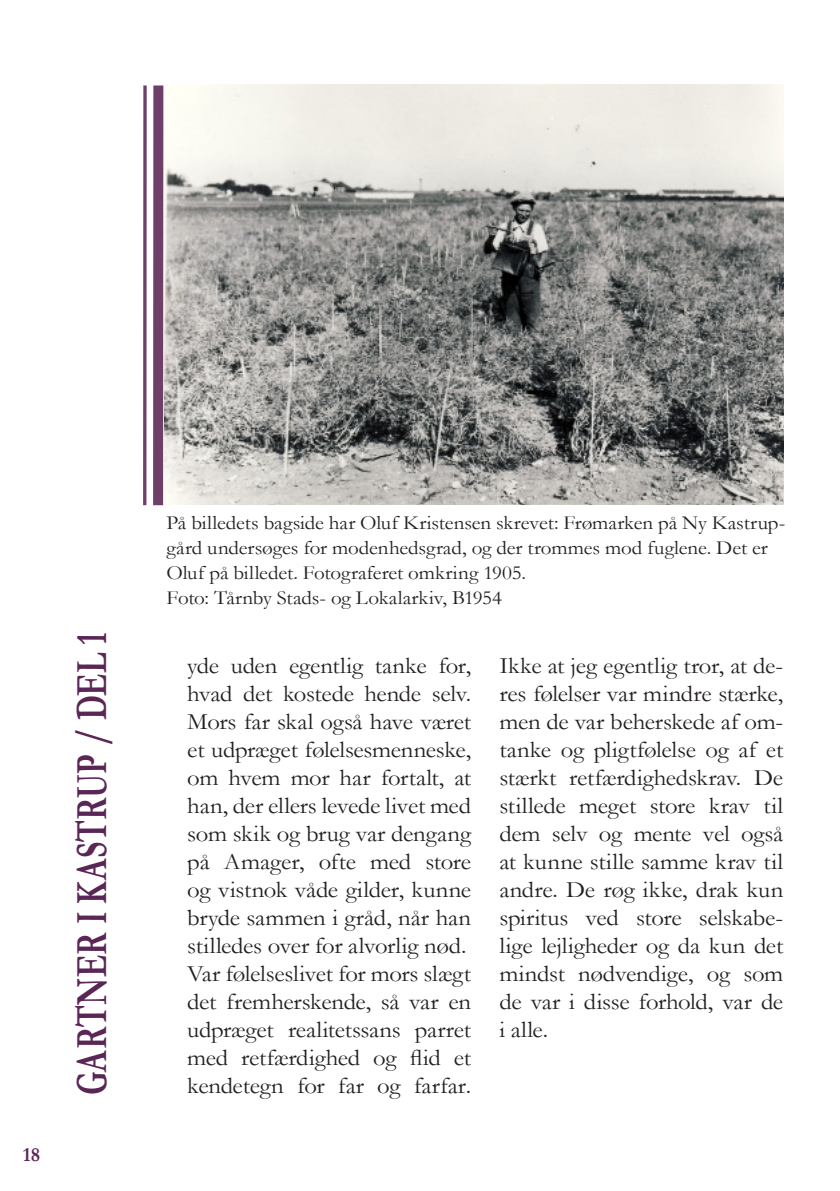
<style>
.page{position:relative;width:840px;height:1191px;background:#fff}
.page>*{position:absolute;margin:0;border:0;box-sizing:border-box;transform-origin:0 0}
.t1{font:700 44.8px "Garamond";color:#5a2655;scale:.71 1}
.Brødtekst{font:23.6px/28px "Garamond";letter-spacing:-.01em;color:#231f20;text-align:justify;scale:1.05 1}
.Billedtekst_sort_ven{font:20px/25px "Garamond";letter-spacing:-.005em;color:#231f20;scale:1.05 1}
.t2{font:700 20px "Garamond";color:#5a2655}
</style>
<div class="page">
<div style="left:153px;top:85px;width:10px;height:420px;background:#6e4069"></div>
<svg style="left:143px;top:85px;width:4px;height:420px;background:#855f81"></svg>
<img style="left:164px;top:85px;width:618px;height:420px">
<p class="t2" style="left:23px;top:1140px;width:19px">18</p>
<h1 class="t1" style="left:61px;top:1095px;width:653px;rotate:-90deg">GARTNER I KASTRUP / DEL 1</h1>
<p class="Billedtekst_sort_ven" style="left:166px;top:510px;width:590px">På billedets bagside har Oluf Kristensen skrevet: Frømarken på Ny Kastrup&shy;gård undersøges for modenhedsgrad, og der trommes mod fuglene. Det er<br>Oluf på billedet. Fotograferet omkring 1905.</p>
<p class="Billedtekst_sort_ven" style="left:166px;top:585px;width:321px">Foto: Tårnby Stads- og Lokalarkiv, B1954</p>
<p class="Brødtekst" style="left:187px;top:651px;width:272px">yde uden egentlig tanke for, hvad det kostede hende selv.<br>Mors far skal også have været et udpræget følelsesmenneske, om hvem mor har fortalt, at han, der ellers levede livet med som skik og brug var dengang på Amager, ofte med store og vistnok våde gilder, kunne bryde sammen i gråd, når han stilledes over for alvorlig nød.</p>
<p class="Brødtekst" style="left:187px;top:959px;width:272px">Var følelseslivet for mors slægt det fremherskende, så var en udpræget realitetssans parret med retfærdighed og flid et kendetegn for far og farfar.</p>
<p class="Brødtekst" style="left:499px;top:651px;width:272px">Ikke at jeg egentlig tror, at de&shy;res følelser var mindre stærke, men de var beherskede af om&shy;tanke og pligtfølelse og af et stærkt retfærdighedskrav. De stillede meget store krav til dem selv og mente vel også at kunne stille samme krav til andre. De røg ikke, drak kun spiritus ved store selskabe&shy;lige lejligheder og da kun det mindst nødvendige, og som de var i disse forhold, var de i alle.</p>
</div>
